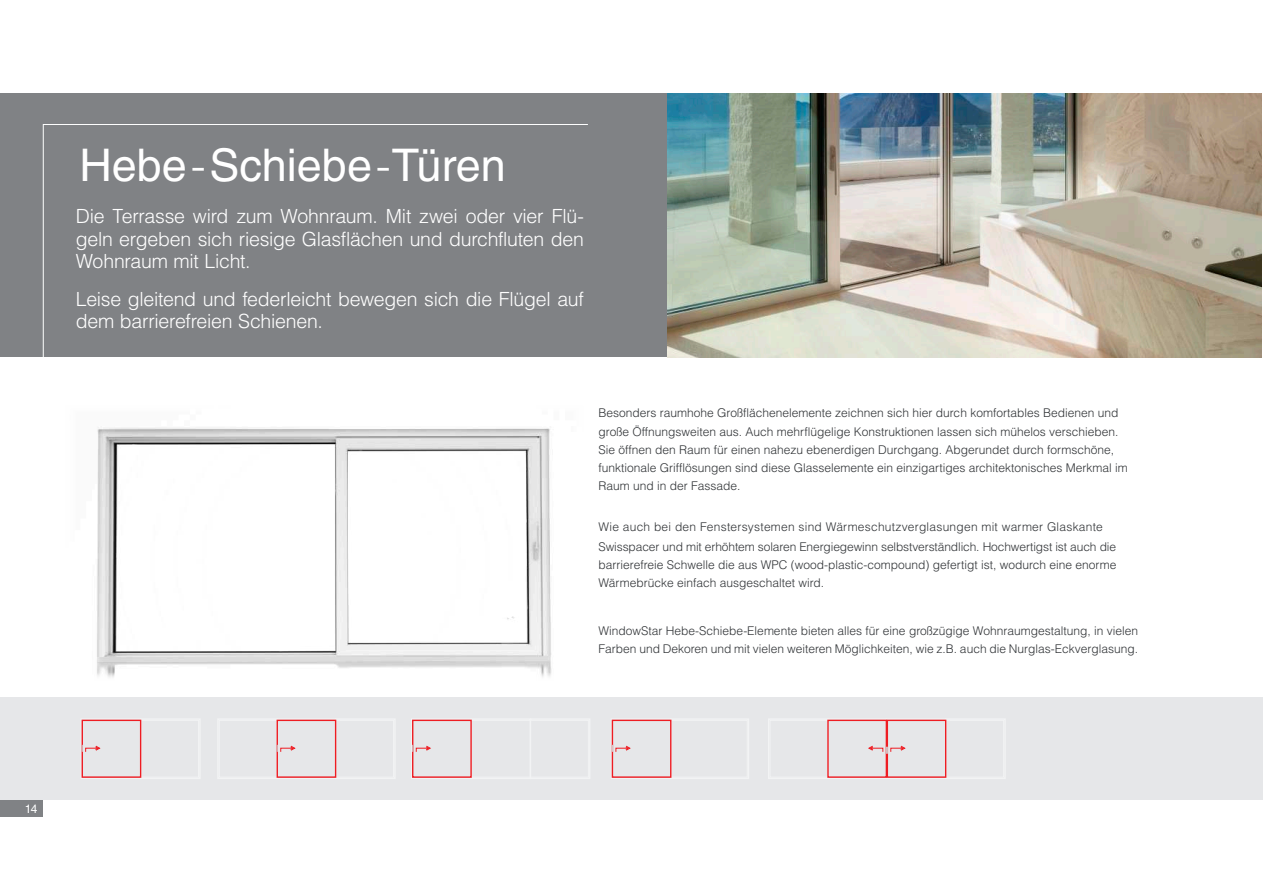
<style>
.page{position:relative;width:1263px;height:893px;background:#fff}
.page>*{position:absolute;margin:0;border:0;box-sizing:border-box;transform-origin:0 0}
.t1{font:45px "Helvetica LT Std";color:#fff}
.t2{font:300 19.5px/22.5px "Helvetica LT Std";letter-spacing:-.015em;color:#fff;text-align:justify}
.t3{font:300 12px/18px "Helvetica LT Std";color:#313437}
.t4{font:12px "Helvetica LT Std";color:#fff}
.s1{font-weight:300}
</style>
<div class="page">
<div style="left:0;top:799px;width:43px;height:17px;background:#808285"></div>
<div style="left:0;top:94px;width:669px;height:263px;background:#808285"></div>
<div style="left:0;top:697px;width:1263px;height:102px;background:#e6e7e9"></div>
<div style="left:81px;top:718px;width:60px;height:61px;border:1px solid #f2f3f4"></div>
<div style="left:140px;top:718px;width:61px;height:61px;border:1px solid #f2f3f4"></div>
<div style="left:140px;top:720px;width:59px;height:57px;border:1px solid #f2f3f4"></div>
<div style="left:82px;top:720px;width:59px;height:58px;border:1px solid #ee1d23"></div>
<svg style="left:82px;top:745px;width:18px;height:7px"></svg>
<div style="left:335px;top:720px;width:59px;height:57px;border:1px solid #f2f3f4"></div>
<div style="left:217px;top:718px;width:61px;height:61px;border:1px solid #f2f3f4"></div>
<div style="left:335px;top:718px;width:61px;height:61px;border:1px solid #f2f3f4"></div>
<div style="left:277px;top:718px;width:59px;height:61px;border:1px solid #f2f3f4"></div>
<div style="left:277px;top:720px;width:59px;height:58px;border:1px solid #ee1d23"></div>
<svg style="left:277px;top:745px;width:19px;height:7px"></svg>
<div style="left:411px;top:718px;width:61px;height:61px;border:1px solid #f2f3f4"></div>
<div style="left:470px;top:718px;width:61px;height:61px;border:1px solid #f2f3f4"></div>
<div style="left:530px;top:718px;width:60px;height:61px;border:1px solid #f2f3f4"></div>
<div style="left:412px;top:720px;width:60px;height:58px;border:1px solid #ee1d23"></div>
<svg style="left:412px;top:745px;width:19px;height:7px"></svg>
<div style="left:611px;top:718px;width:60px;height:61px;border:1px solid #f2f3f4"></div>
<div style="left:670px;top:718px;width:79px;height:61px;border:1px solid #f2f3f4"></div>
<div style="left:670px;top:720px;width:78px;height:58px;border:1px solid #f2f3f4"></div>
<div style="left:612px;top:720px;width:59px;height:58px;border:1px solid #ee1d23"></div>
<svg style="left:612px;top:745px;width:19px;height:7px"></svg>
<div style="left:768px;top:718px;width:61px;height:61px;border:1px solid #f2f3f4"></div>
<div style="left:886px;top:718px;width:60px;height:61px;border:1px solid #f2f3f4"></div>
<div style="left:945px;top:718px;width:61px;height:61px;border:1px solid #f2f3f4"></div>
<div style="left:827px;top:718px;width:60px;height:61px;border:1px solid #f2f3f4"></div>
<div style="left:827px;top:720px;width:60px;height:58px;border:1px solid #ee1d23"></div>
<div style="left:887px;top:720px;width:59px;height:58px;border:1px solid #ee1d23"></div>
<svg style="left:868px;top:746px;width:38px;height:8px"></svg>
<img style="left:668px;top:94px;width:594px;height:263px">
<img style="left:97px;top:427px;width:455px;height:250px">
<svg style="left:43px;top:124px;width:545px;height:233px"></svg>
<h1 class="t1" style="left:79px;top:139px;width:428px">Hebe<span class="s1">-</span>Schiebe<span class="s1">-</span>Türen</h1>
<h2 class="t2" style="left:76px;top:205px;width:510px">Die Terrasse wird zum Wohnraum. Mit zwei oder vier Flü&shy;geln ergeben sich riesige Glasflächen und durchfluten den Wohnraum mit Licht.</h2>
<h2 class="t2" style="left:76px;top:288px;width:510px">Leise gleitend und federleicht bewegen sich die Flügel auf dem barrierefreien Schienen.</h2>
<p class="t3" style="left:598px;top:403px;width:522px;line-height:19.5px">Besonders raumhohe Großflächenelemente zeichnen sich hier durch komfortables Bedienen und große Öffnungsweiten aus. Auch mehrflügelige Konstruktionen lassen sich mühelos verschieben.</p>
<p class="t3" style="left:598px;top:441px;width:531px">Sie öffnen den Raum für einen nahezu ebenerdigen Durchgang. Abgerundet durch formschöne, funktionale Grifflösungen sind diese Glasselemente ein einzigartiges architektonisches Merkmal im<br>Raum und in der Fassade.</p>
<p class="t3" style="left:598px;top:517px;width:519px;line-height:19.5px">Wie auch bei den Fenstersystemen sind Wärmeschutzverglasungen mit warmer Glaskante<br>Swisspacer und mit erhöhtem solaren Energiegewinn selbstverständlich. Hochwertigst ist auch die</p>
<p class="t3" style="left:598px;top:555px;width:519px">barrierefreie Schwelle die aus WPC (wood-plastic-compound) gefertigt ist, wodurch eine enorme<br>Wärmebrücke einfach ausgeschaltet wird.</p>
<p class="t3" style="left:598px;top:622px;width:541px">WindowStar Hebe-Schiebe-Elemente bieten alles für eine großzügige Wohnraumgestaltung, in vielen<br>Farben und Dekoren und mit vielen weiteren Möglichkeiten, wie z.B. auch die Nurglas-Eckverglasung.</p>
<p class="t4" style="left:25px;top:801px;width:14px">14</p>
</div>
